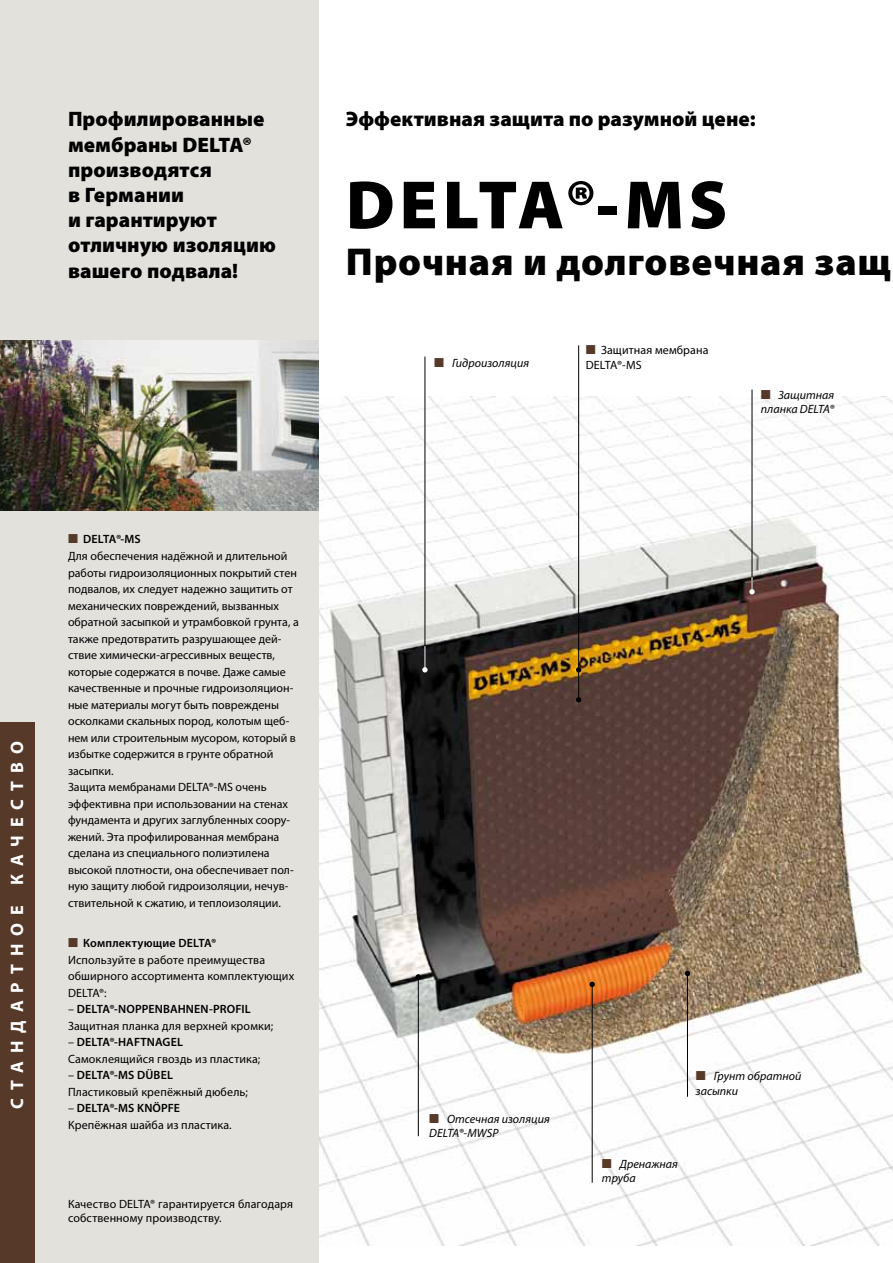
<style>
.page{position:relative;width:893px;height:1263px;background:#fff}
.page>*{position:absolute;margin:0;border:0;box-sizing:border-box;transform-origin:0 0}
.t1{font:900 69px "Myriad Pro";letter-spacing:.065em;color:#000}
.t2{font:900 39px "Myriad Pro";letter-spacing:.02em;color:#000}
.t3{font:900 21px/25.2px "Myriad Pro";letter-spacing:.005em;color:#000}
.t4{font:700 18px "Myriad Pro";letter-spacing:.44em;color:#fff}
.t5{font:12px/16.5px "Myriad Pro";color:#000}
.t6{font:italic 12px/14.4px "Myriad Pro";letter-spacing:.005em;color:#000}
.t7{font:600 12px "Myriad Pro";letter-spacing:.015em;color:#000}
.s1{font-weight:600}
</style>
<div class="page">
<img style="left:319px;top:397px;width:574px;height:848px">
<div style="left:0;top:0;width:319px;height:1263px;background:#e2e1dc"></div>
<div style="left:0;top:723px;width:34px;height:540px;background:#563928"></div>
<img style="left:0;top:340px;width:319px;height:170px">
<hr style="left:425px;top:357px;width:1px;height:313px;background:#000">
<hr style="left:752px;top:390px;width:1px;height:202px;background:#000">
<hr style="left:687px;top:973px;width:1px;height:124px;background:#000">
<svg style="left:685px;top:971px;width:5px;height:5px"></svg>
<hr style="left:592px;top:984px;width:1px;height:199px;background:#000">
<svg style="left:589px;top:982px;width:6px;height:5px"></svg>
<hr style="left:418px;top:977px;width:1px;height:159px;background:#000">
<svg style="left:416px;top:974px;width:5px;height:5px"></svg>
<hr style="left:578px;top:345px;width:1px;height:355px;background:#000">
<svg style="left:576px;top:697px;width:5px;height:5px"></svg>
<svg style="left:576px;top:667px;width:5px;height:5px"></svg>
<svg style="left:422px;top:646px;width:6px;height:26px"></svg>
<svg style="left:749px;top:577px;width:6px;height:17px"></svg>
<svg style="left:696px;top:1071px;width:9px;height:9px"></svg>
<svg style="left:602px;top:1158px;width:9px;height:9px"></svg>
<svg style="left:430px;top:1113px;width:9px;height:9px"></svg>
<svg style="left:761px;top:396px;width:9px;height:3px"></svg>
<h3 class="t3" style="left:68px;top:106px;width:209px">Профилированные мембраны DELTA® производятся<br>в Германии<br>и гарантируют отличную изоляцию вашего подвала!</h3>
<h3 class="t3" style="left:346px;top:106px;width:411px">Эффективная защита по разумной цене:</h3>
<h1 class="t1" style="left:346px;top:159px;width:383px">DELTA®-MS</h1>
<h2 class="t2" style="left:346px;top:236px;width:547px">Прочная и долговечная защ</h2>
<p class="t6" style="left:452px;top:356px;width:79px">Гидроизоляция</p>
<p class="t5" style="left:586px;top:343px;width:124px;line-height:14.4px;text-indent:15px">Защитная мембрана<br>DELTA®-MS</p>
<p class="t6" style="left:761px;top:387px;width:75px;text-align:right">Защитная планка DELTA®</p>
<h3 class="t4" style="left:5px;top:1109px;width:369px;rotate:-90deg">СТАНДАРТНОЕ КАЧЕСТВО</h3>
<p class="t7" style="left:83px;top:532px;width:59px">DELTA®-MS</p>
<p class="t5" style="left:68px;top:547px;width:232px">Для обеспечения надёжной и длительной работы гидроизоляционных покрытий стен подвалов, их следует надежно защитить от механических повреждений, вызванных обратной засыпкой и утрамбовкой грунта, а также предотвратить разрушающее дей&shy;ствие химически-агрессивных веществ, которые содержатся в почве. Даже самые качественные и прочные гидроизоляцион&shy;ные материалы могут быть повреждены осколками скальных пород, колотым щеб&shy;нем или строительным мусором, который в избытке содержится в грунте обратной засыпки.<br>Защита мембранами DELTA®-MS очень эффективна при использовании на стенах фундамента и других заглубленных соору&shy;жений. Эта профилированная мембрана сделана из специального полиэтилена высокой плотности, она обеспечивает пол&shy;ную защиту любой гидроизоляции, нечув&shy;ствительной к сжатию, и теплоизоляции.</p>
<p class="t7" style="left:83px;top:935px;width:135px">Комплектующие DELTA®</p>
<p class="t5" style="left:68px;top:951px;width:228px">Используйте в работе преимущества обширного ассортимента комплектующих<br>DELTA®:</p>
<p class="t5" style="left:68px;top:1000px;width:207px">– <span class="s1">DELTA®-NOPPENBAHNEN-PROFIL<br></span>Защитная планка для верхней кромки;</p>
<p class="t5" style="left:68px;top:1033px;width:194px">– <span class="s1">DELTA®-HAFTNAGEL<br></span>Самоклеящийся гвоздь из пластика;</p>
<p class="t5" style="left:68px;top:1066px;width:181px">– <span class="s1">DELTA®-MS DÜBEL<br></span>Пластиковый крепёжный дюбель;</p>
<p class="t5" style="left:68px;top:1099px;width:165px">– <span class="s1">DELTA®-MS KNÖPFE<br></span>Крепёжная шайба из пластика.</p>
<p class="t5" style="left:68px;top:1196px;width:227px;line-height:14.4px">Качество DELTA® гарантируется благодаря собственному производству.</p>
<p class="t6" style="left:429px;top:1111px;width:122px;text-indent:18px">Отсечная изоляция<br>DELTA®-MWSP</p>
<p class="t6" style="left:696px;top:1069px;width:107px;text-indent:18px">Грунт обратной засыпки</p>
<p class="t6" style="left:602px;top:1156px;width:77px;text-indent:18px">Дренажная труба</p>
</div>
